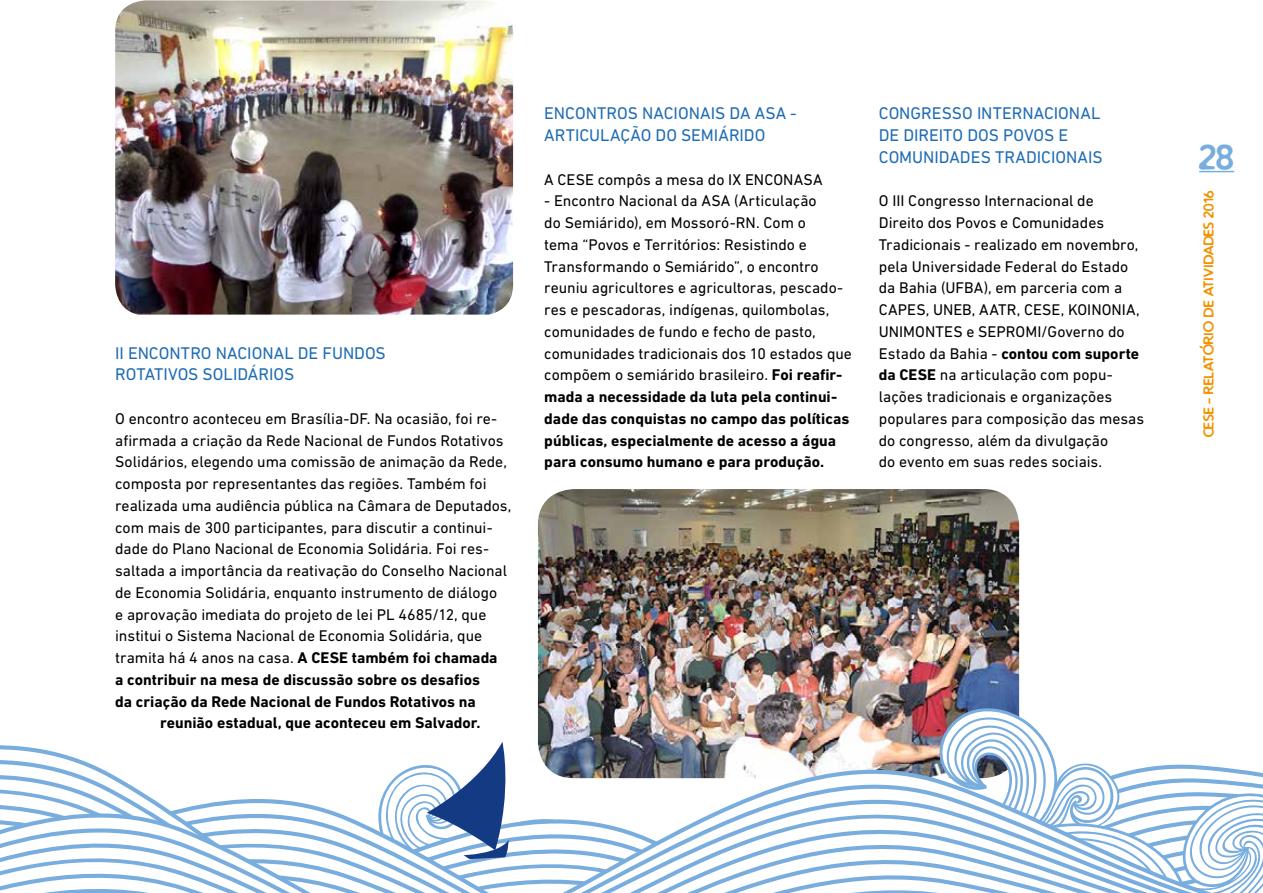
<style>
.page{position:relative;width:1263px;height:893px;background:#fff}
.page>*{position:absolute;margin:0;border:0;box-sizing:border-box;transform-origin:0 0}
.t1{font:30px "Wayward Sans";color:#78adde}
.t2{font:17.25px/21.8px "DIN Next LT Pro";color:#1f6cb4}
.t3{font:15.75px/21.8px "DIN Next LT Pro";color:#000}
.t4{font:700 15.75px "DIN Next LT Pro";color:#000}
.t5{font:12.15px "Wayward Sans";color:#f39200}
.s1{font-weight:700}
</style>
<div class="page">
<img style="left:115px;top:0;width:398px;height:315px">
<img style="left:538px;top:489px;width:481px;height:236px">
<hr style="left:1199px;top:171px;width:35px;height:1px;background:#78adde">
<svg style="left:932px;top:704px;width:100px;height:21px"></svg>
<img style="left:537px;top:685px;width:103px;height:32px">
<svg style="left:538px;top:717px;width:105px;height:8px"></svg>
<img style="left:537px;top:725px;width:509px;height:17px">
<svg style="left:0;top:742px;width:1263px;height:151px"></svg>
<p class="t2" style="left:115px;top:342px;width:272px">II ENCONTRO NACIONAL DE FUNDOS<br>ROTATIVOS SOLIDÁRIOS</p>
<p class="t3" style="left:115px;top:407px;width:384px">O encontro aconteceu em Brasília-DF. Na ocasião, foi re-</p>
<p class="t3" style="left:115px;top:429px;width:390px">afirmada a criação da Rede Nacional de Fundos Rotativos</p>
<p class="t3" style="left:115px;top:451px;width:393px">Solidários, elegendo uma comissão de animação da Rede,</p>
<p class="t3" style="left:115px;top:473px;width:373px">composta por representantes das regiões. Também foi</p>
<p class="t3" style="left:115px;top:494px;width:398px">realizada uma audiência pública na Câmara de Deputados,</p>
<p class="t3" style="left:115px;top:516px;width:379px">com mais de 300 participantes, para discutir a continui-</p>
<p class="t3" style="left:115px;top:538px;width:375px">dade do Plano Nacional de Economia Solidária. Foi res-</p>
<p class="t3" style="left:115px;top:560px;width:393px">saltada a importância da reativação do Conselho Nacional</p>
<p class="t3" style="left:115px;top:581px;width:383px">de Economia Solidária, enquanto instrumento de diálogo</p>
<p class="t3" style="left:115px;top:603px;width:373px">e aprovação imediata do projeto de lei PL 4685/12, que</p>
<p class="t3" style="left:115px;top:625px;width:369px">institui o Sistema Nacional de Economia Solidária, que</p>
<p class="t3" style="left:115px;top:647px;width:384px">tramita há 4 anos na casa. <span class="s1">A CESE também foi chamada</span></p>
<p class="t4" style="left:115px;top:670px;width:366px">a contribuir na mesa de discussão sobre os desafios</p>
<p class="t4" style="left:115px;top:692px;width:362px">da criação da Rede Nacional de Fundos Rotativos na</p>
<p class="t4" style="left:160px;top:714px;width:322px">reunião estadual, que aconteceu em Salvador.</p>
<p class="t2" style="left:544px;top:102px;width:254px">ENCONTROS NACIONAIS DA ASA -<br>ARTICULAÇÃO DO SEMIÁRIDO</p>
<p class="t3" style="left:544px;top:168px;width:280px">A CESE compôs a mesa do IX ENCONASA</p>
<p class="t3" style="left:544px;top:190px;width:309px">- Encontro Nacional da ASA (Articulação<br>do Semiárido), em Mossoró-RN. Com o<br>tema “Povos e Territórios: Resistindo e Transformando o Semiárido”, o encontro reuniu agricultores e agricultoras, pescado&shy;res e pescadoras, indígenas, quilombolas, comunidades de fundo e fecho de pasto, comunidades tradicionais dos 10 estados que compõem o semiárido brasileiro. <span class="s1">Foi reafir&shy;mada a necessidade da luta pela continui&shy;dade das conquistas no campo das políticas públicas, especialmente de acesso a água para consumo humano e para produção.</span></p>
<p class="t2" style="left:879px;top:102px;width:225px">CONGRESSO INTERNACIONAL<br>DE DIREITO DOS POVOS E<br>COMUNIDADES TRADICIONAIS</p>
<p class="t3" style="left:879px;top:190px;width:267px">O III Congresso Internacional de<br>Direito dos Povos e Comunidades Tradicionais - realizado em novembro, pela Universidade Federal do Estado da Bahia (UFBA), em parceria com a CAPES, UNEB, AATR, CESE, KOINONIA, UNIMONTES e SEPROMI/Governo do Estado da Bahia - <span class="s1">contou com suporte da CESE</span> na articulação com popu&shy;lações tradicionais e organizações populares para composição das mesas do congresso, além da divulgação<br>do evento em suas redes sociais.</p>
<h1 class="t1" style="left:1199px;top:143px;width:37px">28</h1>
<p class="t5" style="left:1203px;top:437px;width:248px;rotate:-90deg">CESE - relatorio de atividades 2016</p>
</div>
